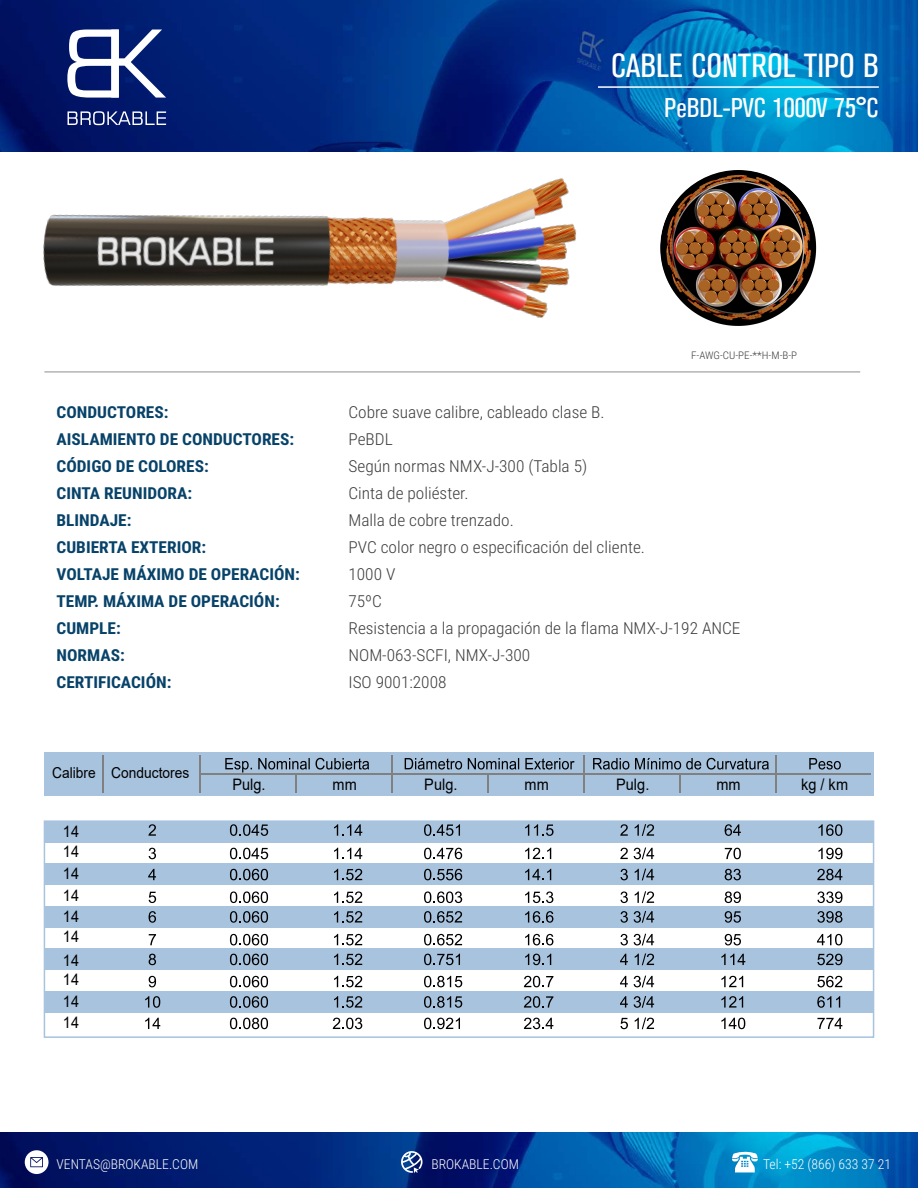
<style>
.page{position:relative;width:918px;height:1188px;background:#fff}
.page>*{position:absolute;margin:0;border:0;box-sizing:border-box;transform-origin:0 0}
.t1{font:condensed 33.15px "Akzidenz Grotesk BE";color:#fff;scale:1.08 1}
.t2{font:condensed 27px "Akzidenz Grotesk BE";color:#fff;scale:1.08 1}
.t3{font:300 16.5px/27px "Roboto Condensed";color:#3c3c3b;scale:1.05 1}
.t4{font:700 16.5px/27px "Roboto Condensed";color:#074269;scale:1.05 1}
.t5{font:15.9px/21px "Arial";letter-spacing:.01em;color:#000;scale:.92 1}
.t6{font:15px "Arial";color:#000;scale:.92 1}
.t7{font:300 13.65px "Roboto Condensed";color:#fff}
.t8{font:300 10.5px "Roboto Condensed";color:#3c3c3b;scale:1.05 1}
</style>
<div class="page">
<hr style="left:44px;top:371px;width:816px;height:2px;background:#b3b3b3">
<div style="left:44px;top:752px;width:830px;height:44px;background:#a8c3de"></div>
<hr style="left:200px;top:755px;width:1px;height:38px;background:#808080">
<hr style="left:102px;top:755px;width:1px;height:38px;background:#808080">
<hr style="left:392px;top:755px;width:1px;height:38px;background:#808080">
<svg style="left:225px;top:758px;width:616px;height:35px"></svg>
<hr style="left:584px;top:755px;width:1px;height:38px;background:#808080">
<svg style="left:680px;top:774px;width:1px;height:19px"></svg>
<hr style="left:776px;top:755px;width:1px;height:38px;background:#808080">
<hr style="left:200px;top:773px;width:671px;height:1px;background:#808080">
<div style="left:44px;top:821px;width:830px;height:21px;background:#a8c3de"></div>
<div style="left:44px;top:864px;width:830px;height:21px;background:#a8c3de"></div>
<div style="left:44px;top:906px;width:830px;height:21px;background:#a8c3de"></div>
<div style="left:44px;top:949px;width:830px;height:21px;background:#a8c3de"></div>
<div style="left:44px;top:991px;width:830px;height:22px;background:#a8c3de"></div>
<svg style="left:148px;top:824px;width:8px;height:12px"></svg>
<svg style="left:230px;top:824px;width:38px;height:12px"></svg>
<svg style="left:334px;top:824px;width:28px;height:12px"></svg>
<svg style="left:424px;top:824px;width:36px;height:12px"></svg>
<svg style="left:525px;top:824px;width:29px;height:12px"></svg>
<svg style="left:620px;top:824px;width:8px;height:12px"></svg>
<svg style="left:635px;top:824px;width:19px;height:12px"></svg>
<svg style="left:725px;top:824px;width:16px;height:12px"></svg>
<svg style="left:818px;top:824px;width:24px;height:12px"></svg>
<svg style="left:149px;top:848px;width:7px;height:11px"></svg>
<svg style="left:230px;top:848px;width:38px;height:11px"></svg>
<svg style="left:334px;top:848px;width:28px;height:11px"></svg>
<svg style="left:424px;top:848px;width:38px;height:11px"></svg>
<svg style="left:525px;top:848px;width:26px;height:11px"></svg>
<svg style="left:620px;top:848px;width:8px;height:11px"></svg>
<svg style="left:634px;top:848px;width:20px;height:11px"></svg>
<svg style="left:725px;top:848px;width:16px;height:11px"></svg>
<svg style="left:818px;top:848px;width:24px;height:11px"></svg>
<svg style="left:148px;top:869px;width:8px;height:11px"></svg>
<svg style="left:230px;top:869px;width:38px;height:11px"></svg>
<svg style="left:334px;top:869px;width:28px;height:11px"></svg>
<svg style="left:424px;top:869px;width:38px;height:11px"></svg>
<svg style="left:525px;top:869px;width:26px;height:11px"></svg>
<svg style="left:620px;top:869px;width:8px;height:11px"></svg>
<svg style="left:635px;top:869px;width:19px;height:11px"></svg>
<svg style="left:725px;top:869px;width:16px;height:11px"></svg>
<svg style="left:817px;top:869px;width:25px;height:11px"></svg>
<svg style="left:149px;top:892px;width:7px;height:11px"></svg>
<svg style="left:230px;top:891px;width:38px;height:12px"></svg>
<svg style="left:334px;top:891px;width:28px;height:12px"></svg>
<svg style="left:424px;top:891px;width:38px;height:12px"></svg>
<svg style="left:525px;top:891px;width:28px;height:12px"></svg>
<svg style="left:620px;top:891px;width:8px;height:12px"></svg>
<svg style="left:635px;top:891px;width:19px;height:12px"></svg>
<svg style="left:725px;top:891px;width:16px;height:12px"></svg>
<svg style="left:817px;top:891px;width:25px;height:12px"></svg>
<svg style="left:149px;top:911px;width:7px;height:12px"></svg>
<svg style="left:230px;top:911px;width:38px;height:12px"></svg>
<svg style="left:334px;top:911px;width:28px;height:12px"></svg>
<svg style="left:424px;top:911px;width:38px;height:12px"></svg>
<svg style="left:525px;top:911px;width:28px;height:12px"></svg>
<svg style="left:620px;top:911px;width:8px;height:12px"></svg>
<svg style="left:634px;top:911px;width:20px;height:12px"></svg>
<svg style="left:725px;top:911px;width:16px;height:12px"></svg>
<svg style="left:817px;top:911px;width:25px;height:12px"></svg>
<svg style="left:149px;top:934px;width:7px;height:11px"></svg>
<svg style="left:230px;top:934px;width:38px;height:11px"></svg>
<svg style="left:334px;top:934px;width:28px;height:11px"></svg>
<svg style="left:424px;top:934px;width:38px;height:11px"></svg>
<svg style="left:525px;top:934px;width:28px;height:11px"></svg>
<svg style="left:620px;top:934px;width:8px;height:11px"></svg>
<svg style="left:634px;top:934px;width:20px;height:11px"></svg>
<svg style="left:725px;top:934px;width:16px;height:11px"></svg>
<svg style="left:817px;top:934px;width:25px;height:11px"></svg>
<svg style="left:149px;top:954px;width:7px;height:11px"></svg>
<svg style="left:230px;top:954px;width:38px;height:11px"></svg>
<svg style="left:334px;top:954px;width:28px;height:11px"></svg>
<svg style="left:424px;top:954px;width:36px;height:11px"></svg>
<svg style="left:525px;top:954px;width:26px;height:11px"></svg>
<svg style="left:620px;top:954px;width:8px;height:11px"></svg>
<svg style="left:635px;top:954px;width:19px;height:11px"></svg>
<svg style="left:721px;top:954px;width:24px;height:11px"></svg>
<svg style="left:817px;top:954px;width:25px;height:11px"></svg>
<svg style="left:149px;top:976px;width:7px;height:11px"></svg>
<svg style="left:230px;top:976px;width:38px;height:11px"></svg>
<svg style="left:334px;top:976px;width:28px;height:11px"></svg>
<svg style="left:424px;top:976px;width:38px;height:11px"></svg>
<svg style="left:524px;top:976px;width:29px;height:11px"></svg>
<svg style="left:620px;top:976px;width:8px;height:11px"></svg>
<svg style="left:634px;top:976px;width:20px;height:11px"></svg>
<svg style="left:721px;top:976px;width:22px;height:11px"></svg>
<svg style="left:817px;top:976px;width:25px;height:11px"></svg>
<svg style="left:145px;top:996px;width:15px;height:12px"></svg>
<svg style="left:230px;top:996px;width:38px;height:12px"></svg>
<svg style="left:334px;top:996px;width:28px;height:12px"></svg>
<svg style="left:424px;top:996px;width:38px;height:12px"></svg>
<svg style="left:524px;top:996px;width:29px;height:12px"></svg>
<svg style="left:620px;top:996px;width:8px;height:12px"></svg>
<svg style="left:634px;top:996px;width:20px;height:12px"></svg>
<svg style="left:721px;top:996px;width:22px;height:12px"></svg>
<svg style="left:817px;top:996px;width:23px;height:12px"></svg>
<svg style="left:145px;top:1018px;width:15px;height:11px"></svg>
<svg style="left:230px;top:1018px;width:38px;height:11px"></svg>
<svg style="left:333px;top:1018px;width:29px;height:11px"></svg>
<svg style="left:424px;top:1018px;width:36px;height:11px"></svg>
<svg style="left:524px;top:1018px;width:29px;height:11px"></svg>
<svg style="left:620px;top:1018px;width:8px;height:11px"></svg>
<svg style="left:635px;top:1017px;width:19px;height:12px"></svg>
<svg style="left:721px;top:1018px;width:24px;height:11px"></svg>
<svg style="left:817px;top:1018px;width:25px;height:11px"></svg>
<div style="left:44px;top:820px;width:830px;height:218px;border:2px solid #a8c3de"></div>
<img style="left:0;top:0;width:918px;height:151px">
<svg style="left:67px;top:30px;width:99px;height:68px"></svg>
<svg style="left:68px;top:111px;width:98px;height:14px"></svg>
<hr style="left:598px;top:86px;width:281px;height:2px;background:#fff">
<img style="left:0;top:1133px;width:918px;height:55px">
<svg style="left:401px;top:1151px;width:22px;height:23px"></svg>
<svg style="left:732px;top:1150px;width:26px;height:23px"></svg>
<svg style="left:25px;top:1150px;width:24px;height:25px"></svg>
<img style="left:660px;top:170px;width:157px;height:157px;border-radius:78px">
<img style="left:43px;top:178px;width:534px;height:140px">
<h1 class="t1" style="left:611px;top:47px;width:249px">CABLE CONTROL TIPO B</h1>
<h2 class="t2" style="left:664px;top:93px;width:200px">PeBDL-PVC 1000V 75°C</h2>
<p class="t8" style="left:691px;top:348px;width:103px">F-AWG-CU-PE-**H-M-B-P</p>
<p class="t4" style="left:57px;top:398px;width:233px">CONDUCTORES:<br>AISLAMIENTO DE CONDUCTORES:<br>CÓDIGO DE COLORES:<br>CINTA REUNIDORA:<br>BLINDAJE:<br>CUBIERTA EXTERIOR:<br>VOLTAJE MÁXIMO DE OPERACIÓN:<br>TEMP. MÁXIMA DE OPERACIÓN:<br>CUMPLE:<br>NORMAS:<br>CERTIFICACIÓN:</p>
<p class="t3" style="left:348px;top:398px;width:375px">Cobre suave calibre, cableado clase B.<br>PeBDL<br>Según normas NMX-J-300 (Tabla 5)<br>Cinta de poliéster.<br>Malla de cobre trenzado.<br>PVC color negro o especificación del cliente.<br>1000 V<br>75ºC<br>Resistencia a la propagación de la flama NMX-J-192 ANCE<br>NOM-063-SCFI, NMX-J-300<br>ISO 9001:2008</p>
<p class="t6" style="left:52px;top:763px;width:151px">Calibre Conductores</p>
<p class="t5" style="left:63px;top:822px;width:19px;line-height:19.8px">14<br>14</p>
<p class="t5" style="left:63px;top:863px;width:19px;text-align:justify">14<br>14<br>14<br>14</p>
<p class="t5" style="left:63px;top:951px;width:19px;line-height:19px">14<br>14</p>
<p class="t5" style="left:63px;top:991px;width:19px">14<br>14</p>
<p class="t5" style="left:232px;top:774px;width:38px">Pulg.</p>
<p class="t5" style="left:333px;top:774px;width:28px">mm</p>
<p class="t5" style="left:424px;top:774px;width:38px">Pulg.</p>
<p class="t5" style="left:524px;top:774px;width:28px">mm</p>
<p class="t5" style="left:616px;top:774px;width:38px">Pulg.</p>
<p class="t5" style="left:716px;top:774px;width:28px">mm</p>
<p class="t5" style="left:801px;top:774px;width:53px">kg / km</p>
<p class="t7" style="left:57px;top:1155px;width:143px">VENTAS@BROKABLE.COM</p>
<p class="t7" style="left:431px;top:1155px;width:89px">BROKABLE.COM</p>
<p class="t7" style="left:763px;top:1155px;width:130px">Tel: +52 (866) 633 37 21</p>
</div>
